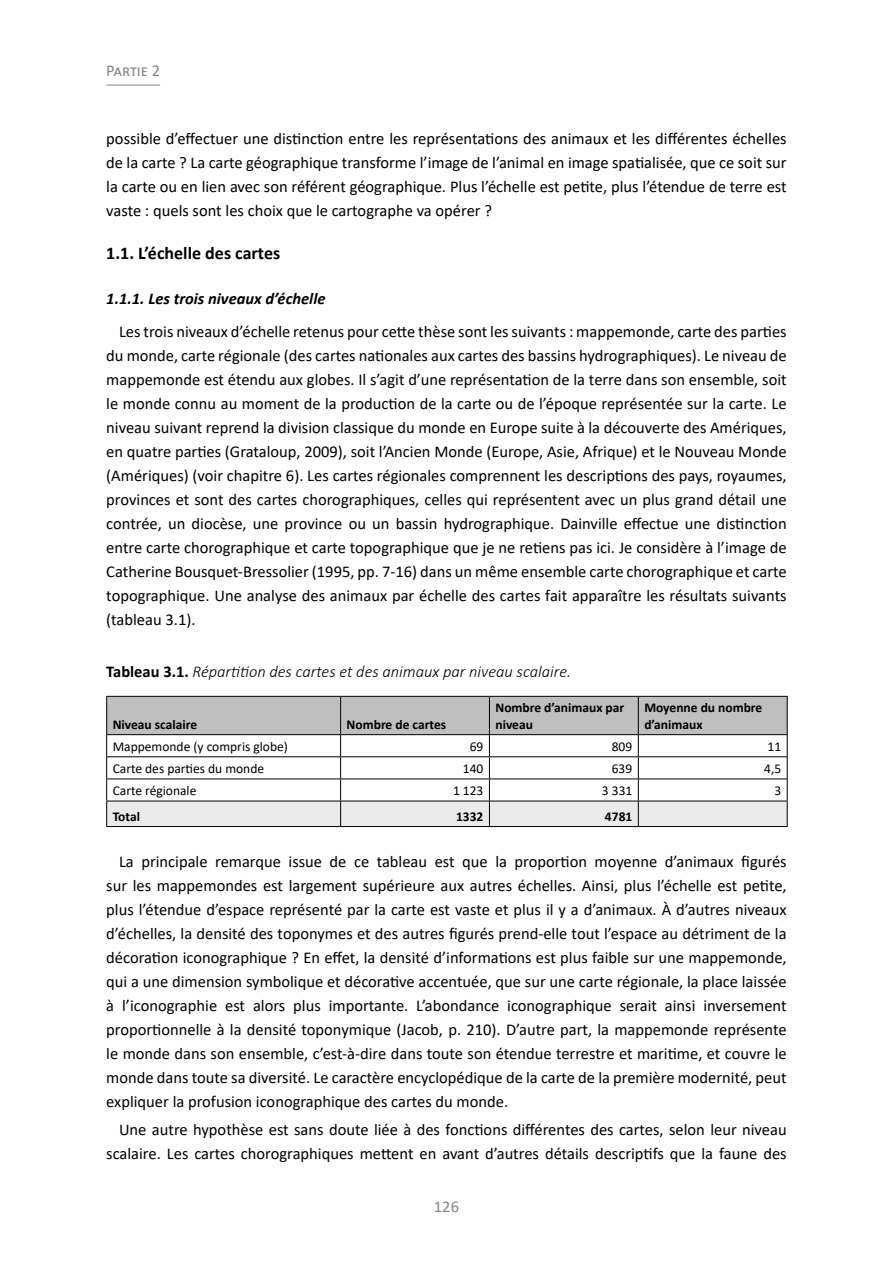
<style>
.page{position:relative;width:893px;height:1263px;background:#fff}
.page>*{position:absolute;margin:0;border:0;box-sizing:border-box;transform-origin:0 0}
.t1{font:700 18px "Calibri";color:#000}
.t2{font:16.5px/24px "Calibri";color:#000;text-align:justify}
.t3{font:italic 300 16.5px "Calibri";color:#000}
.t4{font:italic 700 16.5px "Calibri";color:#000}
.t5{font:16.5px "Calibri";color:#858585}
.t6{font:16.5px "Calibri";color:#848686}
.t7{font:700 13.5px/16.2px "Calibri";color:#000}
.t8{font:13.5px "Calibri";color:#000}
.s1{font-weight:700;font-style:normal}
</style>
<div class="page">
<hr style="left:106px;top:85px;width:54px;height:1px;background:#848686">
<svg style="left:106px;top:696px;width:682px;height:130px"></svg>
<hr style="left:106px;top:826px;width:235px;height:1px;background:#000">
<hr style="left:341px;top:826px;width:148px;height:1px;background:#000">
<hr style="left:489px;top:826px;width:149px;height:1px;background:#000">
<hr style="left:638px;top:826px;width:150px;height:1px;background:#000">
<p class="t5" style="left:106px;top:59px;width:55px">Partie 2</p>
<p class="t2" style="left:106px;top:126px;width:682px">possible d’effectuer une distinction entre les représentations des animaux et les différentes échelles de la carte ? La carte géographique transforme l’image de l’animal en image spatialisée, que ce soit sur la carte ou en lien avec son référent géographique. Plus l’échelle est petite, plus l’étendue de terre est vaste : quels sont les choix que le cartographe va opérer ?</p>
<p class="t1" style="left:106px;top:240px;width:175px">1.1. L’échelle des cartes</p>
<p class="t4" style="left:106px;top:287px;width:221px">1.1.1. Les trois niveaux d’échelle</p>
<p class="t2" style="left:106px;top:319px;width:682px;text-indent:13px">Les trois niveaux d’échelle retenus pour cette thèse sont les suivants : mappemonde, carte des parties du monde, carte régionale (des cartes nationales aux cartes des bassins hydrographiques). Le niveau de mappemonde est étendu aux globes. Il s’agit d’une représentation de la terre dans son ensemble, soit le monde connu au moment de la production de la carte ou de l’époque représentée sur la carte. Le niveau suivant reprend la division classique du monde en Europe suite à la découverte des Amériques, en quatre parties (Grataloup, 2009), soit l’Ancien Monde (Europe, Asie, Afrique) et le Nouveau Monde (Amériques) (voir chapitre 6). Les cartes régionales comprennent les descriptions des pays, royaumes, provinces et sont des cartes chorographiques, celles qui représentent avec un plus grand détail une contrée, un diocèse, une province ou un bassin hydrographique. Dainville effectue une distinction entre carte chorographique et carte topographique que je ne retiens pas ici. Je considère à l’image de Catherine Bousquet-Bressolier (1995, pp. 7-16) dans un même ensemble carte chorographique et carte topographique. Une analyse des animaux par échelle des cartes fait apparaître les résultats suivants (tableau 3.1).</p>
<p class="t3" style="left:106px;top:662px;width:466px"><span class="s1">Tableau 3.1.</span> Répartition des cartes et des animaux par niveau scalaire.</p>
<p class="t7" style="left:113px;top:716px;width:86px">Niveau scalaire</p>
<p class="t7" style="left:347px;top:716px;width:101px">Nombre de cartes</p>
<p class="t7" style="left:495px;top:700px;width:130px">Nombre d’animaux par niveau</p>
<p class="t7" style="left:644px;top:700px;width:120px">Moyenne du nombre d’animaux</p>
<p class="t8" style="left:113px;top:737px;width:177px">Mappemonde (y compris globe)</p>
<p class="t8" style="left:470px;top:737px;width:15px">69</p>
<p class="t8" style="left:612px;top:737px;width:22px">809</p>
<p class="t8" style="left:767px;top:737px;width:15px">11</p>
<p class="t8" style="left:113px;top:759px;width:153px">Carte des parties du monde</p>
<p class="t8" style="left:463px;top:759px;width:22px">140</p>
<p class="t8" style="left:612px;top:759px;width:22px">639</p>
<p class="t8" style="left:764px;top:759px;width:19px">4,5</p>
<p class="t8" style="left:113px;top:781px;width:85px">Carte régionale</p>
<p class="t8" style="left:453px;top:781px;width:32px">1 123</p>
<p class="t8" style="left:602px;top:781px;width:32px">3 331</p>
<p class="t8" style="left:774px;top:781px;width:8px">3</p>
<p class="t7" style="left:113px;top:808px;width:29px">Total</p>
<p class="t7" style="left:456px;top:808px;width:29px">1332</p>
<p class="t7" style="left:605px;top:808px;width:29px">4781</p>
<p class="t2" style="left:106px;top:849px;width:682px;text-indent:13px">La principale remarque issue de ce tableau est que la proportion moyenne d’animaux figurés sur les mappemondes est largement supérieure aux autres échelles. Ainsi, plus l’échelle est petite, plus l’étendue d’espace représenté par la carte est vaste et plus il y a d’animaux. À d’autres niveaux d’échelles, la densité des toponymes et des autres figurés prend-elle tout l’espace au détriment de la décoration iconographique ? En effet, la densité d’informations est plus faible sur une mappemonde, qui a une dimension symbolique et décorative accentuée, que sur une carte régionale, la place laissée à l’iconographie est alors plus importante. L’abondance iconographique serait ainsi inversement proportionnelle à la densité toponymique (Jacob, p. 210). D’autre part, la mappemonde représente le monde dans son ensemble, c’est-à-dire dans toute son étendue terrestre et maritime, et couvre le monde dans toute sa diversité. Le caractère encyclopédique de la carte de la première modernité, peut expliquer la profusion iconographique des cartes du monde.</p>
<p class="t2" style="left:106px;top:1117px;width:682px;text-align:right">Une autre hypothèse est sans doute liée à des fonctions différentes des cartes, selon leur niveau scalaire. Les cartes chorographiques mettent en avant d’autres détails descriptifs que la faune des</p>
<p class="t6" style="left:434px;top:1195px;width:27px">126</p>
</div>
